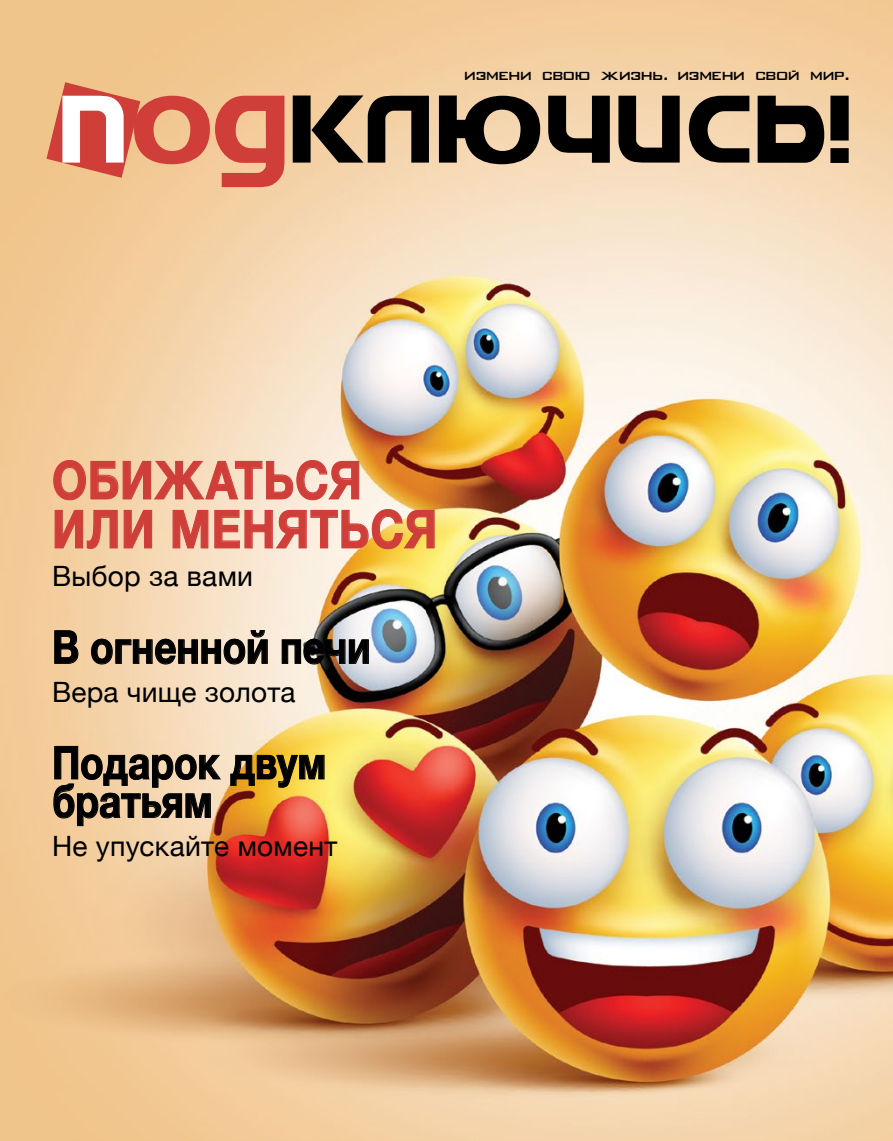
<style>
.page{position:relative;width:893px;height:1141px;background:#fff}
.page>*{position:absolute;margin:0;border:0;box-sizing:border-box;transform-origin:0 0}
.t1{font:700 52.5px/49px "Helvetica Neue";letter-spacing:.02em;color:#cf3e39;scale:.86 1}
.t2{font:700 45.5px/38.5px "Helvetica Neue";color:#000;scale:.85 1}
.t3{font:28px "Helvetica Neue";letter-spacing:.01em;color:#000}
.t4{font:15.75px "Bank Gothic RUSS Medium";letter-spacing:-.035em;color:#000}
</style>
<div class="page">
<img style="left:0;top:0;width:893px;height:1141px">
<svg style="left:53px;top:459px;width:307px;height:42px;background:#f1c7ac"></svg>
<svg style="left:54px;top:509px;width:99px;height:40px;background:#edb994"></svg>
<svg style="left:172px;top:508px;width:263px;height:42px;background:#f2cdab"></svg>
<svg style="left:54px;top:630px;width:24px;height:34px"></svg>
<svg style="left:91px;top:630px;width:177px;height:35px;background:#cfba9f"></svg>
<svg style="left:282px;top:639px;width:87px;height:26px;background:#948d87"></svg>
<svg style="left:230px;top:755px;width:95px;height:33px;background:#c6a23b"></svg>
<svg style="left:53px;top:746px;width:168px;height:80px;background:#cfb491"></svg>
<svg style="left:293px;top:95px;width:456px;height:69px;background:#6e604e"></svg>
<svg style="left:46px;top:82px;width:238px;height:105px;background:#e49378"></svg>
<svg style="left:758px;top:96px;width:66px;height:67px;background:#433a2f"></svg>
<svg style="left:830px;top:96px;width:19px;height:67px"></svg>
<p class="t4" style="left:464px;top:68px;width:386px">ИЗМЕНИ СВОЮ ЖИЗНЬ. ИЗМЕНИ СВОЙ МИР.</p>
<h1 class="t1" style="left:52px;top:457px;width:449px">ОБИЖАТЬСЯ<br>ИЛИ МЕНЯТЬСЯ</h1>
<p class="t3" style="left:52px;top:556px;width:202px">Выбор за вами</p>
<h2 class="t2" style="left:52px;top:629px;width:376px">В огненной печи</h2>
<p class="t3" style="left:52px;top:672px;width:245px">Вера чище золота</p>
<h2 class="t2" style="left:52px;top:745px;width:324px">Подарок двум братьям</h2>
<p class="t3" style="left:52px;top:826px;width:287px">Не упускайте момент</p>
</div>
